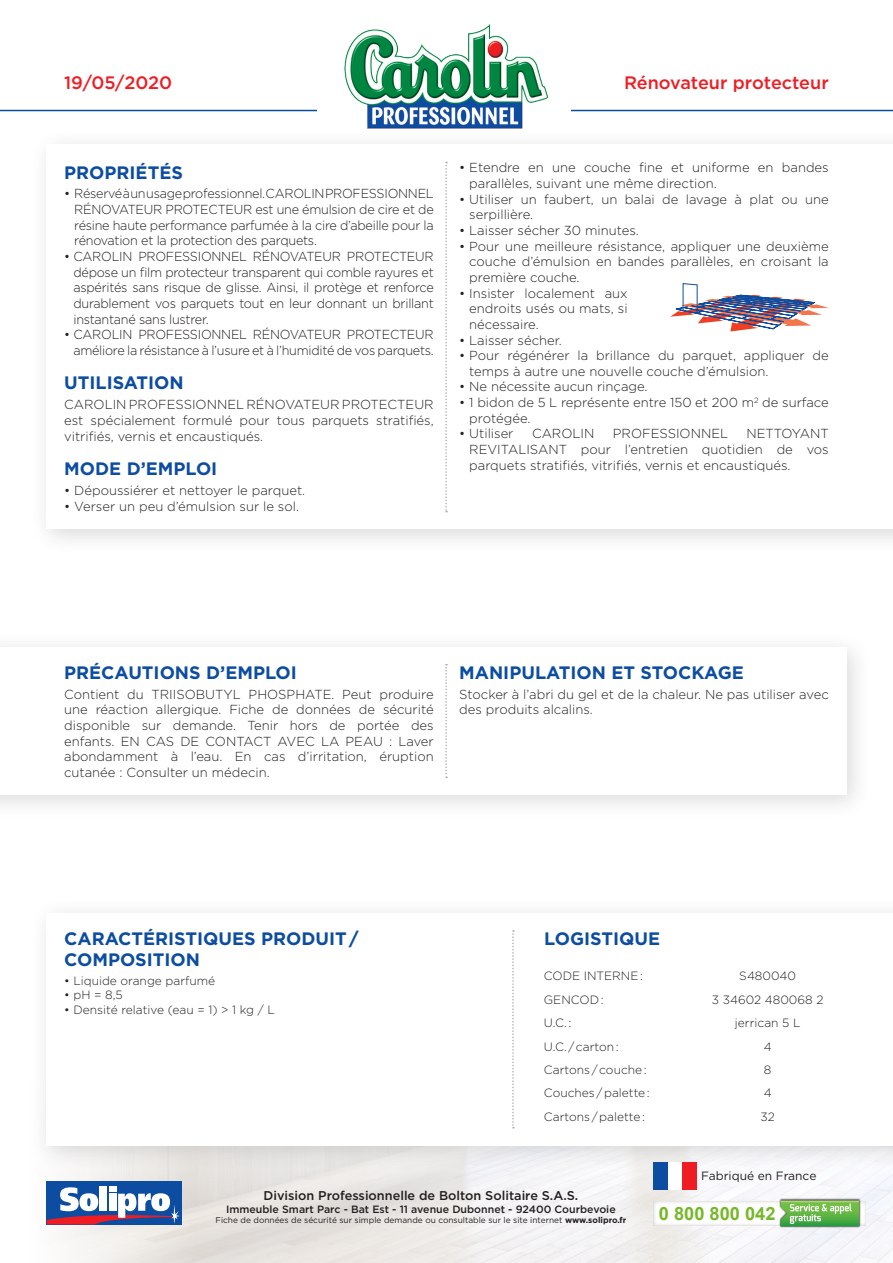
<style>
.page{position:relative;width:893px;height:1263px;background:#fff}
.page>*{position:absolute;margin:0;border:0;box-sizing:border-box;transform-origin:0 0}
.t1{font:700 18.3px "Arial";color:#76b82a}
.t2{font:700 18px/21.6px "Gotham";color:#0d4da1}
.t3{font:500 18px "Gotham";color:#ee1d23}
.t4{font:300 13.05px/15.6px "Gotham";color:#231f20;text-align:justify}
.t5{font:300 13.05px/15.6px "Gotham";letter-spacing:-.02em;color:#231f20;text-align:right}
.t6{font:500 12.75px "Gotham";color:#231f20}
.t7{font:300 12px "Gotham";color:#231f20}
.t8{font:12px "Gotham";color:#231f20}
.t9{font:500 10.65px "Gotham";color:#231f20}
.t10{font:8.4px "Gotham";color:#231f20}
.s1{font-weight:700}
</style>
<div class="page">
<img style="left:46px;top:1211px;width:847px;height:52px">
<svg style="left:46px;top:1171px;width:847px;height:40px"></svg>
<hr style="left:0;top:110px;width:893px;height:1px;background:#0d4da1">
<div style="left:318px;top:0;width:253px;height:120px;background:#fff"></div>
<div style="left:30px;top:896px;width:863px;height:275px;background:#231f20;opacity:.17"></div>
<div style="left:47px;top:913px;width:846px;height:232px;background:#fff"></div>
<div style="left:30px;top:128px;width:863px;height:427px;background:#231f20;opacity:.17"></div>
<div style="left:47px;top:145px;width:846px;height:384px;background:#fff"></div>
<div style="left:653px;top:1162px;width:15px;height:27px;background:#0d4da1"></div>
<div style="left:668px;top:1162px;width:14px;height:27px;background:#fff"></div>
<div style="left:682px;top:1162px;width:14px;height:27px;background:#ee1d23"></div>
<div style="left:47px;top:1180px;width:135px;height:44px;background:#0d4da1"></div>
<div style="left:100px;top:1186px;width:7px;height:25px;background:#fff"></div>
<div style="left:109px;top:1186px;width:7px;height:6px;background:#fff"></div>
<svg style="left:47px;top:1187px;width:133px;height:37px"></svg>
<div style="left:653px;top:1201px;width:213px;height:25px;background:#fff"></div>
<img style="left:778px;top:1198px;width:84px;height:31px">
<svg style="left:780px;top:1200px;width:79px;height:26px;background:#79be65"></svg>
<svg style="left:512px;top:930px;width:2px;height:198px"></svg>
<svg style="left:445px;top:162px;width:2px;height:350px"></svg>
<div style="left:0;top:630px;width:872px;height:191px;background:#231f20;opacity:.17"></div>
<div style="left:0;top:647px;width:846px;height:148px;background:#fff"></div>
<svg style="left:445px;top:664px;width:2px;height:114px"></svg>
<img style="left:336px;top:24px;width:219px;height:107px">
<svg style="left:670px;top:283px;width:159px;height:48px"></svg>
<h2 class="t3" style="left:64px;top:70px;width:110px">19/05/2020</h2>
<h2 class="t3" style="left:624px;top:70px;width:206px">Rénovateur protecteur</h2>
<h2 class="t2" style="left:64px;top:161px;width:120px">PROPRIÉTÉS</h2>
<p class="t4" style="left:74px;top:186px;width:361px;text-indent:-10px">• Réservé à un usage professionnel. CAROLIN PROFESSIONNEL RÉNOVATEUR PROTECTEUR est une émulsion de cire et de résine haute performance parfumée à la cire d’abeille pour la rénovation et la protection des parquets.</p>
<p class="t4" style="left:73px;top:248px;width:362px;text-indent:-9px">• CAROLIN PROFESSIONNEL RÉNOVATEUR PROTECTEUR dépose un film protecteur transparent qui comble rayures et aspérités sans risque de glisse. Ainsi, il protège et renforce durablement vos parquets tout en leur donnant un brillant instantané sans lustrer.</p>
<p class="t5" style="left:64px;top:327px;width:371px">• CAROLIN PROFESSIONNEL RÉNOVATEUR PROTECTEUR améliore la résistance à l’usure et à l’humidité de vos parquets.</p>
<h2 class="t2" style="left:64px;top:372px;width:121px">UTILISATION</h2>
<p class="t4" style="left:64px;top:397px;width:371px">CAROLIN PROFESSIONNEL RÉNOVATEUR PROTECTEUR est spécialement formulé pour tous parquets stratifiés, vitrifiés, vernis et encaustiqués.</p>
<h2 class="t2" style="left:64px;top:458px;width:155px">MODE D’EMPLOI</h2>
<p class="t4" style="left:64px;top:482px;width:243px">• Dépoussiérer et nettoyer le parquet.</p>
<p class="t4" style="left:64px;top:498px;width:236px">• Verser un peu d’émulsion sur le sol.</p>
<p class="t4" style="left:469px;top:159px;width:361px;text-indent:-10px">• Etendre en une couche fine et uniforme en bandes parallèles, suivant une même direction.</p>
<p class="t4" style="left:469px;top:191px;width:361px;text-indent:-10px">• Utiliser un faubert, un balai de lavage à plat ou une serpillière.</p>
<p class="t4" style="left:459px;top:222px;width:181px">• Laisser sécher 30 minutes.</p>
<p class="t4" style="left:469px;top:238px;width:361px;text-indent:-10px">• Pour une meilleure résistance, appliquer une deuxième couche d’émulsion en bandes parallèles, en croisant la première couche.</p>
<p class="t4" style="left:469px;top:285px;width:160px;text-indent:-10px">• Insister localement aux endroits usés ou mats, si nécessaire.</p>
<p class="t4" style="left:459px;top:332px;width:104px">• Laisser sécher.</p>
<p class="t4" style="left:469px;top:347px;width:361px;text-indent:-10px">• Pour régénérer la brillance du parquet, appliquer de temps à autre une nouvelle couche d’émulsion.</p>
<p class="t4" style="left:459px;top:379px;width:190px">• Ne nécessite aucun rinçage.</p>
<p class="t4" style="left:469px;top:394px;width:361px;text-indent:-10px">• 1 bidon de 5 L représente entre 150 et 200 m<sup>2</sup> de surface protégée.</p>
<p class="t4" style="left:459px;top:426px;width:56px">• Utiliser</p>
<p class="t4" style="left:532px;top:426px;width:64px">CAROLIN</p>
<p class="t4" style="left:613px;top:426px;width:117px">PROFESSIONNEL</p>
<p class="t4" style="left:469px;top:426px;width:361px;text-indent:277px">NETTOYANT REVITALISANT pour l’entretien quotidien de vos parquets stratifiés, vitrifiés, vernis et encaustiqués.</p>
<h2 class="t2" style="left:64px;top:661px;width:234px">PRÉCAUTIONS D’EMPLOI</h2>
<p class="t4" style="left:64px;top:686px;width:371px">Contient du TRIISOBUTYL PHOSPHATE. Peut produire une réaction allergique. Fiche de données de sécurité disponible sur demande. Tenir hors de portée des enfants. EN CAS DE CONTACT AVEC LA PEAU : Laver abondamment à l’eau. En cas d’irritation, éruption cutanée : Consulter un médecin.</p>
<h2 class="t2" style="left:459px;top:661px;width:286px">MANIPULATION ET STOCKAGE</h2>
<p class="t4" style="left:459px;top:686px;width:371px">Stocker à l’abri du gel et de la chaleur. Ne pas utiliser avec des produits alcalins.</p>
<h2 class="t2" style="left:64px;top:927px;width:296px">CARACTÉRISTIQUES PRODUIT /<br>COMPOSITION</h2>
<p class="t7" style="left:64px;top:973px;width:153px">• Liquide orange parfumé</p>
<p class="t7" style="left:64px;top:987px;width:60px">• pH = 8,5</p>
<p class="t7" style="left:64px;top:1002px;width:212px">• Densité relative (eau = 1) &gt; 1 kg / L</p>
<h2 class="t2" style="left:544px;top:927px;width:117px">LOGISTIQUE</h2>
<p class="t7" style="left:544px;top:968px;width:101px">CODE INTERNE :</p>
<p class="t7" style="left:739px;top:968px;width:58px">S480040</p>
<p class="t7" style="left:544px;top:992px;width:61px">GENCOD :</p>
<p class="t7" style="left:712px;top:992px;width:113px">3 34602 480068 2</p>
<p class="t7" style="left:544px;top:1015px;width:29px">U.C. :</p>
<p class="t7" style="left:735px;top:1015px;width:67px">jerrican 5 L</p>
<p class="t7" style="left:544px;top:1039px;width:76px">U.C. / carton :</p>
<p class="t7" style="left:764px;top:1039px;width:9px">4</p>
<p class="t7" style="left:544px;top:1062px;width:104px">Cartons / couche :</p>
<p class="t7" style="left:764px;top:1062px;width:9px">8</p>
<p class="t7" style="left:544px;top:1085px;width:107px">Couches / palette :</p>
<p class="t7" style="left:764px;top:1085px;width:9px">4</p>
<p class="t7" style="left:544px;top:1109px;width:103px">Cartons / palette :</p>
<p class="t7" style="left:760px;top:1109px;width:16px">32</p>
<p class="t6" style="left:264px;top:1187px;width:316px">Division Professionnelle de Bolton Solitaire S.A.S.</p>
<p class="t9" style="left:226px;top:1202px;width:391px">Immeuble Smart Parc - Bat Est - 11 avenue Dubonnet - 92400 Courbevoie</p>
<p class="t10" style="left:216px;top:1215px;width:412px">Fiche de données de sécurité sur simple demande ou consultable sur le site internet <span class="s1">www.solipro.fr</span></p>
<p class="t8" style="left:701px;top:1168px;width:117px">Fabriqué en France</p>
<h1 class="t1" style="left:659px;top:1201px;width:118px">0 800 800 042</h1>
</div>
